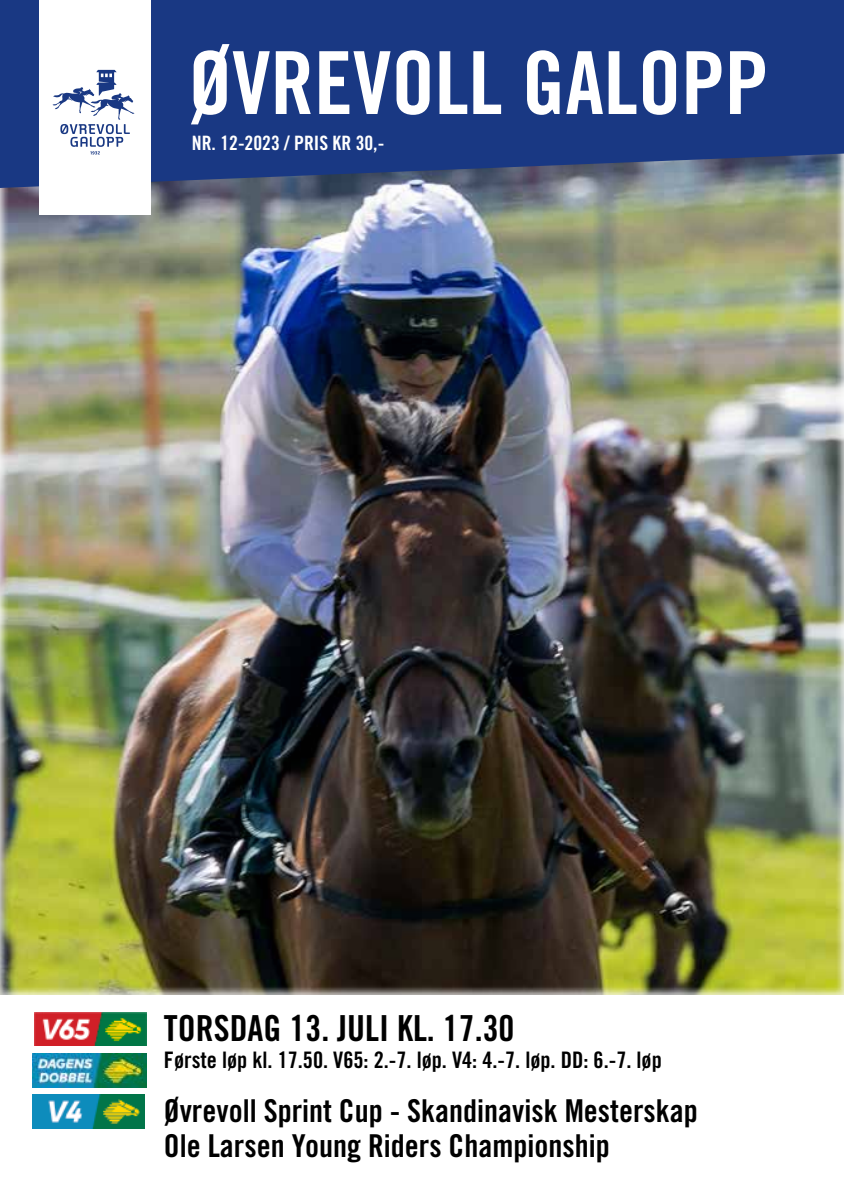
<style>
.page{position:relative;width:844px;height:1191px;background:#fff}
.page>*{position:absolute;margin:0;border:0;box-sizing:border-box;transform-origin:0 0}
.t1{font:35.88px "Trade Gothic LT Std Bd Cn 20";color:#000}
.t2{font:31.5px/35px "Trade Gothic LT Std Bd Cn 20";color:#000}
.t3{font:22.75px "Trade Gothic LT Std Bd Cn 20";color:#000}
.t4{font:19.78px "Trade Gothic LT Std Bd Cn 20";color:#fff}
</style>
<div class="page">
<div style="left:0;top:10px;width:843px;height:984px;background:#fff;opacity:.75"></div>
<svg style="left:0;top:0;width:843px;height:188px;fill:#193883"></svg>
<div style="left:39px;top:0;width:112px;height:214px;background:#fff"></div>
<svg style="left:52px;top:70px;width:82px;height:84px"></svg>
<svg style="left:191px;top:44px;width:573px;height:80px;fill:#193883"></svg>
<img style="left:33px;top:1053px;width:113px;height:34px">
<img style="left:35px;top:1012px;width:111px;height:33px">
<img style="left:33px;top:1094px;width:111px;height:34px">
<p class="t4" style="left:192px;top:131px;width:194px">NR. 12-2023 / PRIS KR 30,-</p>
<p class="t1" style="left:164px;top:1006px;width:352px">TORSDAG 13. JULI KL. 17.30</p>
<p class="t3" style="left:164px;top:1046px;width:499px">Første løp kl. 17.50. V65: 2.-7. løp. V4: 4.-7. løp. DD: 6.-7. løp</p>
<p class="t2" style="left:164px;top:1093px;width:535px">Øvrevoll Sprint Cup - Skandinavisk Mesterskap<br>Ole Larsen Young Riders Championship</p>
</div>
